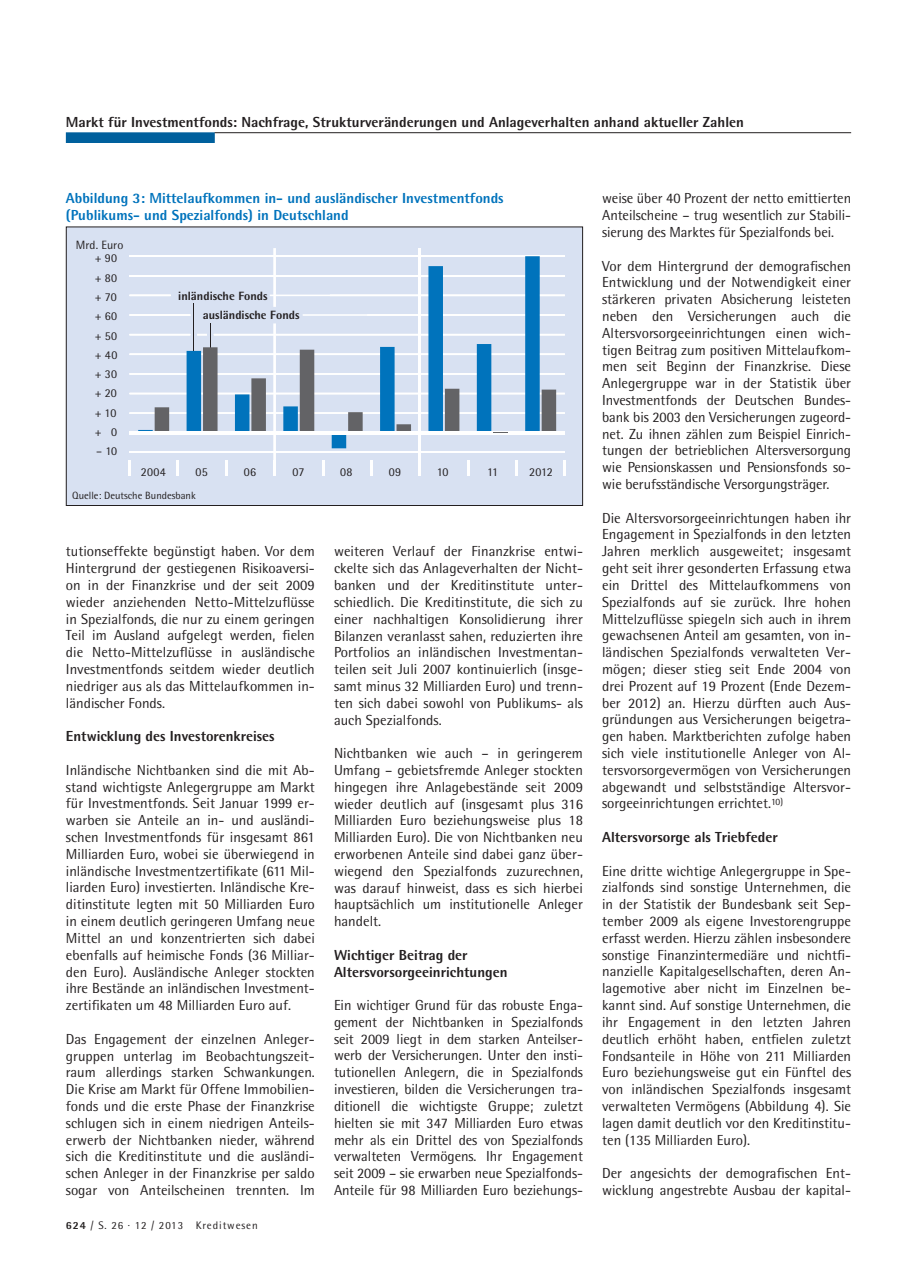
<style>
.page{position:relative;width:897px;height:1275px;background:#fff}
.page>*{position:absolute;margin:0;border:0;box-sizing:border-box;transform-origin:0 0}
.t1{font:14.55px/16.8px "Rotis Semi Sans";color:#231f20;text-align:justify}
.t2{font:800 14.55px/16.8px "Rotis Semi Sans";color:#231f20}
.t3{font:800 14.55px/16.8px "Rotis Semi Sans";color:#0073bc}
.t4{font:12px/19.4px "Rotis Semi Sans";letter-spacing:.015em;color:#231f20;text-align:justify}
.t5{font:800 12px "Rotis Semi Sans";color:#231f20}
.t6{font:10.95px "Rotis Semi Sans";letter-spacing:.08em;color:#231f20}
.t7{font:10.5px "Rotis Semi Sans";color:#231f20}
.s1{font-weight:800}
</style>
<div class="page">
<hr style="left:214px;top:132px;width:636px;height:1px;background:#231f20">
<div style="left:67px;top:133px;width:147px;height:9px;background:#00609d"></div>
<div style="left:66px;top:132px;width:149px;height:11px;border:2px solid #00609d"></div>
<div style="left:66px;top:227px;width:516px;height:278px;background:#d8e1f2"></div>
<hr style="left:273px;top:323px;width:3px;height:137px;background:#fff">
<hr style="left:273px;top:248px;width:3px;height:59px;background:#fff">
<hr style="left:418px;top:248px;width:3px;height:212px;background:#fff">
<hr style="left:128px;top:460px;width:3px;height:16px;background:#fff">
<hr style="left:176px;top:460px;width:3px;height:16px;background:#fff">
<svg style="left:225px;top:460px;width:2px;height:16px"></svg>
<hr style="left:273px;top:460px;width:3px;height:16px;background:#fff">
<hr style="left:321px;top:460px;width:3px;height:16px;background:#fff">
<svg style="left:370px;top:460px;width:2px;height:16px"></svg>
<hr style="left:418px;top:460px;width:3px;height:16px;background:#fff">
<hr style="left:466px;top:460px;width:3px;height:16px;background:#fff">
<svg style="left:515px;top:460px;width:2px;height:16px"></svg>
<hr style="left:563px;top:460px;width:3px;height:16px;background:#fff">
<hr style="left:129px;top:451px;width:435px;height:2px;background:#fff">
<hr style="left:214px;top:334px;width:350px;height:1px;background:#fff">
<hr style="left:129px;top:334px;width:61px;height:1px;background:#fff">
<hr style="left:302px;top:314px;width:262px;height:2px;background:#fff">
<hr style="left:129px;top:314px;width:61px;height:2px;background:#fff">
<hr style="left:270px;top:294px;width:294px;height:2px;background:#fff">
<hr style="left:129px;top:294px;width:42px;height:2px;background:#fff">
<hr style="left:129px;top:275px;width:435px;height:1px;background:#fff">
<hr style="left:129px;top:255px;width:435px;height:2px;background:#fff">
<svg style="left:138px;top:256px;width:401px;height:192px"></svg>
<hr style="left:129px;top:431px;width:435px;height:3px;background:#fff">
<svg style="left:129px;top:347px;width:435px;height:86px"></svg>
<div style="left:66px;top:226px;width:516px;height:280px;border:1px solid #231f20"></div>
<p class="t2" style="left:66px;top:114px;width:679px">Markt für Investmentfonds: Nachfrage, Strukturveränderungen und Anlageverhalten anhand aktueller Zahlen</p>
<p class="t3" style="left:66px;top:190px;width:439px">Abbildung 3: Mittelaufkommen in- und ausländischer Investmentfonds (Publikums- und Spezialfonds) in Deutschland</p>
<p class="t4" style="left:76px;top:235px;width:49px">Mrd. Euro</p>
<p class="t4" style="left:95px;top:248px;width:24px">+ 90 + 80 + 70 + 60 + 50 + 40 + 30 + 20 + 10 + 0</p>
<p class="t4" style="left:96px;top:441px;width:22px">– 10</p>
<p class="t5" style="left:178px;top:288px;width:91px">inländische Fonds</p>
<p class="t5" style="left:203px;top:307px;width:98px">ausländische Fonds</p>
<p class="t4" style="left:141px;top:462px;width:27px">2004</p>
<p class="t4" style="left:195px;top:462px;width:14px">05</p>
<p class="t4" style="left:243px;top:462px;width:14px">06</p>
<p class="t4" style="left:292px;top:462px;width:13px">07</p>
<p class="t4" style="left:340px;top:462px;width:14px">08</p>
<p class="t4" style="left:389px;top:462px;width:14px">09</p>
<p class="t4" style="left:436px;top:462px;width:13px">10</p>
<p class="t4" style="left:487px;top:462px;width:13px">11</p>
<p class="t4" style="left:529px;top:462px;width:25px">2012</p>
<p class="t7" style="left:72px;top:489px;width:125px">Quelle: Deutsche Bundesbank</p>
<p class="t1" style="left:66px;top:543px;width:250px">tutionseffekte begünstigt haben. Vor dem Hintergrund der gestiegenen Risikoaversi&shy;on in der Finanzkrise und der seit 2009 wieder anziehenden Netto-Mittelzuflüsse in Spezialfonds, die nur zu einem geringen Teil im Ausland aufgelegt werden, fielen die Netto-Mittelzuflüsse in ausländische Investmentfonds seitdem wieder deutlich niedriger aus als das Mittelaufkommen in&shy;ländischer Fonds.</p>
<p class="t2" style="left:66px;top:727px;width:210px">Entwicklung des Investorenkreises</p>
<p class="t1" style="left:66px;top:761px;width:250px">Inländische Nichtbanken sind die mit Ab&shy;stand wichtigste Anlegergruppe am Markt für Investmentfonds. Seit Januar 1999 er&shy;warben sie Anteile an in- und ausländi&shy;schen Investmentfonds für insgesamt 861<br>Milliarden Euro, wobei sie überwiegend in inländische Investmentzertifikate (611 Mil&shy;liarden Euro) investierten. Inländische Kre&shy;ditinstitute legten mit 50 Milliarden Euro in einem deutlich geringeren Umfang neue Mittel an und konzentrierten sich dabei ebenfalls auf heimische Fonds (36 Milliar&shy;den Euro). Ausländische Anleger stockten ihre Bestände an inländischen Investment&shy;zertifikaten um 48 Milliarden Euro auf.</p>
<p class="t1" style="left:66px;top:1030px;width:250px">Das Engagement der einzelnen Anleger&shy;gruppen unterlag im Beobachtungszeit&shy;raum allerdings starken Schwankungen.<br>Die Krise am Markt für Offene Immobilien&shy;fonds und die erste Phase der Finanzkrise schlugen sich in einem niedrigen Anteils&shy;erwerb der Nichtbanken nieder, während sich die Kreditinstitute und die ausländi&shy;schen Anleger in der Finanzkrise per saldo sogar von Anteilscheinen trennten. Im</p>
<p class="t6" style="left:66px;top:1218px;width:193px"><span class="s1">624</span> / S. 26 · 12 / 2013 Kreditwesen</p>
<p class="t1" style="left:334px;top:543px;width:250px">weiteren Verlauf der Finanzkrise entwi&shy;ckelte sich das Anlageverhalten der Nicht&shy;banken und der Kreditinstitute unter&shy;schiedlich. Die Kreditinstitute, die sich zu einer nachhaltigen Konsolidierung ihrer Bilanzen veranlasst sahen, reduzierten ihre Portfolios an inländischen Investmentan&shy;teilen seit Juli 2007 kontinuierlich (insge&shy;samt minus 32 Milliarden Euro) und trenn&shy;ten sich dabei sowohl von Publikums- als auch Spezialfonds.</p>
<p class="t1" style="left:334px;top:744px;width:250px">Nichtbanken wie auch – in geringerem Umfang – gebietsfremde Anleger stockten hingegen ihre Anlagebestände seit 2009 wieder deutlich auf (insgesamt plus 316<br>Milliarden Euro beziehungsweise plus 18<br>Milliarden Euro). Die von Nichtbanken neu erworbenen Anteile sind dabei ganz über&shy;wiegend den Spezialfonds zuzurechnen, was darauf hinweist, dass es sich hierbei hauptsächlich um institutionelle Anleger handelt.</p>
<p class="t2" style="left:334px;top:946px;width:175px">Wichtiger Beitrag der<br>Altersvorsorgeeinrichtungen</p>
<p class="t1" style="left:334px;top:996px;width:250px">Ein wichtiger Grund für das robuste Enga&shy;gement der Nichtbanken in Spezialfonds seit 2009 liegt in dem starken Anteilser&shy;werb der Versicherungen. Unter den insti&shy;tutionellen Anlegern, die in Spezialfonds investieren, bilden die Versicherungen tra&shy;ditionell die wichtigste Gruppe; zuletzt hielten sie mit 347 Milliarden Euro etwas mehr als ein Drittel des von Spezialfonds verwalteten Vermögens. Ihr Engagement seit 2009 – sie erwarben neue Spezialfonds-Anteile für 98 Milliarden Euro beziehungs-</p>
<p class="t1" style="left:602px;top:190px;width:250px">weise über 40 Prozent der netto emittierten Anteilscheine – trug wesentlich zur Stabili&shy;sierung des Marktes für Spezialfonds bei.</p>
<p class="t1" style="left:602px;top:257px;width:250px">Vor dem Hintergrund der demogra fischen Entwicklung und der Notwendigkeit einer stärkeren privaten Absicherung leisteten neben den Versicherungen auch die Altersvorsorgeeinrichtungen einen wich&shy;tigen Beitrag zum positiven Mittelaufkom&shy;men seit Beginn der Finanzkrise. Diese Anlegergruppe war in der Statistik über Investmentfonds der Deutschen Bundes&shy;bank bis 2003 den Versicherungen zugeord&shy;net. Zu ihnen zählen zum Beispiel Einrich&shy;tungen der betrieblichen Altersversorgung wie Pensionskassen und Pensionsfonds so&shy;wie berufsständische Versorgungsträger.</p>
<p class="t1" style="left:602px;top:509px;width:250px">Die Altersvorsorgeeinrichtungen haben ihr Engagement in Spezialfonds in den letzten Jahren merklich ausgeweitet; insgesamt geht seit ihrer gesonderten Erfassung etwa ein Drittel des Mittelaufkommens von Spezialfonds auf sie zurück. Ihre hohen Mittelzuflüsse spiegeln sich auch in ihrem gewachsenen Anteil am gesamten, von in&shy;ländischen Spezialfonds verwalteten Ver&shy;mögen; dieser stieg seit Ende 2004 von drei Prozent auf 19 Prozent (Ende Dezem&shy;ber 2012) an. Hierzu dürften auch Aus&shy;gründungen aus Versicherungen beigetra&shy;gen haben. Marktberichten zufolge haben sich viele institutionelle Anleger von Al&shy;tersvorsorgevermögen von Versicherungen abgewandt und selbstständige Altersvor&shy;sorgeeinrichtungen errichtet.<sup>10)</sup></p>
<p class="t2" style="left:602px;top:828px;width:177px">Altersvorsorge als Triebfeder</p>
<p class="t1" style="left:602px;top:862px;width:250px">Eine dritte wichtige Anlegergruppe in Spe&shy;zialfonds sind sonstige Unternehmen, die in der Statistik der Bundesbank seit Sep&shy;tember 2009 als eigene Investorengruppe erfasst werden. Hierzu zählen insbesondere sonstige Finanzintermediäre und nichtfi&shy;nanzielle Kapitalgesellschaften, deren An&shy;lagemotive aber nicht im Einzelnen be&shy;kannt sind. Auf sonstige Unternehmen, die ihr Engagement in den letzten Jahren deutlich erhöht haben, entfielen zuletzt Fondsanteile in Höhe von 211 Milliarden Euro beziehungsweise gut ein Fünftel des von inländischen Spezialfonds insgesamt verwalteten Vermögens (Abbildung 4). Sie lagen damit deutlich vor den Kreditinstitu&shy;ten (135 Milliarden Euro).</p>
<p class="t1" style="left:602px;top:1164px;width:250px">Der angesichts der demografischen Ent&shy;wicklung angestrebte Ausbau der kapital-</p>
</div>
